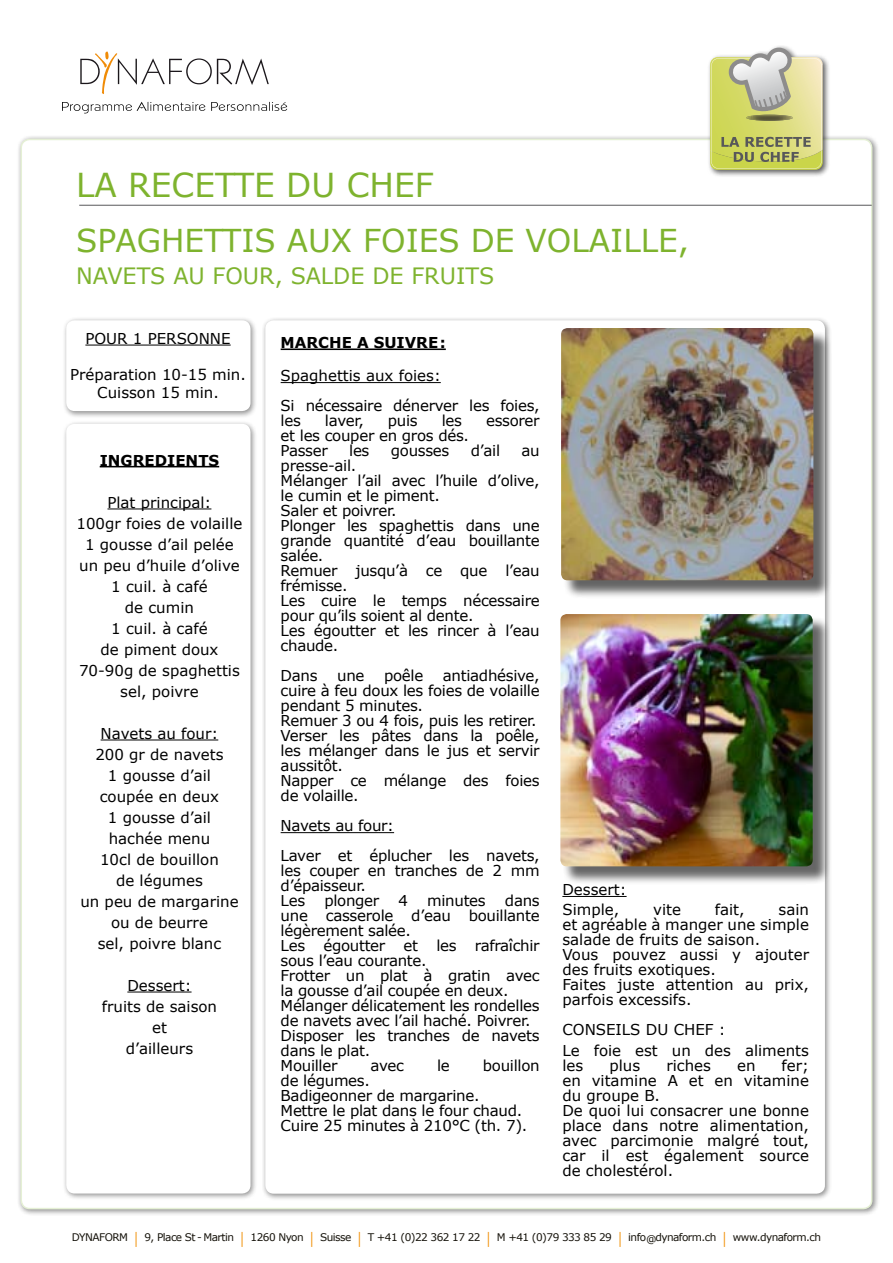
<style>
.page{position:relative;width:893px;height:1263px;background:#fff}
.page>*{position:absolute;margin:0;border:0;box-sizing:border-box;transform-origin:0 0}
.t1{font:33px "Verdana";color:#7eb32e}
.t2{font:31.5px "Verdana";color:#7eb32e}
.t3{font:22.5px "Verdana";color:#7eb32e}
.t4{font:15px/15px "Verdana";letter-spacing:-.02em;color:#000}
.t5{font:15px/21px "Verdana";color:#000;text-align:center}
.t6{font:700 15px "Verdana";color:#000}
.t7{font:10.5px "Verdana";letter-spacing:-.05em;color:#15120a}
.s1{font-size:15.75px;color:#f18e00}
</style>
<div class="page">
<svg style="left:80px;top:51px;width:189px;height:43px"></svg>
<svg style="left:62px;top:102px;width:143px;height:11px"></svg>
<svg style="left:211px;top:102px;width:76px;height:9px"></svg>
<div style="left:16px;top:135px;width:870px;height:1087px;background:#000;opacity:.45"></div>
<div style="left:21px;top:139px;width:851px;height:1069px;background:#fff;border-radius:9px"></div>
<div style="left:707px;top:45px;width:153px;height:157px;background:#000;opacity:.65"></div>
<svg style="left:710px;top:48px;width:113px;height:122px;background:#cfd08c"></svg>
<img style="left:746px;top:115px;width:47px;height:6px">
<hr style="left:79px;top:205px;width:793px;height:1px;background:#58585a">
<div style="left:62px;top:316px;width:202px;height:109px;background:#000;opacity:.45"></div>
<div style="left:66px;top:320px;width:185px;height:91px;background:#fff;border-radius:9px"></div>
<hr style="left:85px;top:345px;width:146px;height:1px;background:#000">
<div style="left:62px;top:420px;width:202px;height:786px;background:#000;opacity:.45"></div>
<div style="left:66px;top:424px;width:185px;height:769px;background:#fff;border-radius:9px"></div>
<hr style="left:100px;top:466px;width:119px;height:1px;background:#000">
<hr style="left:107px;top:508px;width:104px;height:1px;background:#000">
<hr style="left:101px;top:739px;width:117px;height:1px;background:#000">
<hr style="left:127px;top:991px;width:65px;height:1px;background:#000">
<div style="left:262px;top:317px;width:577px;height:895px;background:#000;opacity:.45"></div>
<div style="left:265px;top:320px;width:560px;height:874px;background:#fff;border-radius:9px"></div>
<hr style="left:281px;top:348px;width:165px;height:2px;background:#000">
<hr style="left:281px;top:382px;width:160px;height:1px;background:#000">
<hr style="left:281px;top:832px;width:113px;height:1px;background:#000">
<hr style="left:562px;top:896px;width:65px;height:1px;background:#000">
<div style="left:563px;top:330px;width:275px;height:275px;background:#000;opacity:.61"></div>
<img style="left:561px;top:328px;width:252px;height:252px">
<div style="left:563px;top:616px;width:274px;height:275px;background:#000;opacity:.6"></div>
<img style="left:560px;top:614px;width:253px;height:252px">
<h1 class="t1" style="left:76px;top:162px;width:359px">LA RECETTE DU CHEF</h1>
<h2 class="t2" style="left:76px;top:219px;width:106px">Spaghett</h2>
<h2 class="t2" style="left:242px;top:219px;width:327px">isaux foies de vola</h2>
<h2 class="t2" style="left:610px;top:219px;width:80px">ille,</h2>
<h3 class="t3" style="left:76px;top:260px;width:61px">navets</h3>
<h3 class="t3" style="left:173px;top:260px;width:56px">au four</h3>
<h3 class="t3" style="left:275px;top:260px;width:32px">, salde</h3>
<h3 class="t3" style="left:372px;top:260px;width:54px">de fru</h3>
<h3 class="t3" style="left:456px;top:260px;width:25px">its</h3>
<p class="t5" style="left:85px;top:328px;width:147px">POUR 1 PERSONNE</p>
<p class="t5" style="left:70px;top:365px;width:177px;line-height:18px">Préparation 10-15 min.<br>Cuisson 15 min.</p>
<p class="t6" style="left:100px;top:450px;width:121px">INGREDIENTS</p>
<p class="t5" style="left:76px;top:491px;width:167px">Plat principal:<br>100gr foies de volaille<br>1 gousse d’ail pelée un peu d’huile d’olive<br>1 cuil. à café<br>de cumin<br>1 cuil. à café<br>de piment doux<br>70-90g de spaghettis sel, poivre</p>
<p class="t5" style="left:80px;top:722px;width:160px">Navets au four:<br>200 gr de navets<br>1 gousse d’ail coupée en deux<br>1 gousse d’ail hachée menu<br>10cl de bouillon<br>de légumes<br>un peu de margarine ou de beurre<br>sel, poivre blanc</p>
<p class="t5" style="left:102px;top:974px;width:117px">Dessert:<br>fruits de saison et<br>d’ailleurs</p>
<p class="t6" style="left:281px;top:332px;width:167px">MARCHE A SUIVRE:</p>
<p class="t4" style="left:281px;top:361px;width:261px;line-height:30px">Spaghettis aux foies:<br>Si nécessaire dénerver les foies,</p>
<p class="t4" style="left:281px;top:413px;width:22px">les</p>
<p class="t4" style="left:325px;top:413px;width:40px">laver,</p>
<p class="t4" style="left:388px;top:413px;width:31px">puis</p>
<p class="t4" style="left:442px;top:413px;width:22px">les</p>
<p class="t4" style="left:486px;top:413px;width:55px">essorer</p>
<p class="t4" style="left:281px;top:428px;width:190px">et les couper en gros dés.<br>Passer</p>
<p class="t4" style="left:349px;top:443px;width:22px">les</p>
<p class="t4" style="left:391px;top:443px;width:60px">gousses</p>
<p class="t4" style="left:471px;top:443px;width:31px">d’ail</p>
<p class="t4" style="left:521px;top:443px;width:20px">au</p>
<p class="t4" style="left:281px;top:458px;width:261px">presse-ail.<br>Mélanger l’ail avec l’huile d’olive, le cumin et le piment.<br>Saler et poivrer.<br>Plonger les spaghettis dans une grande quantité d’eau bouillante salée.<br>Remuer jusqu’à ce que l’eau frémisse.<br>Les cuire le temps nécessaire pour qu’ils soient al dente.<br>Les égoutter et les rincer à l’eau chaude.</p>
<p class="t4" style="left:281px;top:668px;width:38px">Dans</p>
<p class="t4" style="left:337px;top:668px;width:29px">une</p>
<p class="t4" style="left:384px;top:668px;width:41px">poêle</p>
<p class="t4" style="left:281px;top:668px;width:261px;text-indent:162px">antiadhésive, cuire à feu doux les foies de volaille pendant 5 minutes.<br>Remuer 3 ou 4 fois, puis les retirer.<br>Verser les pâtes dans la poêle, les mélanger dans le jus et servir aussitôt.<br>Napper ce mélange des foies de volaille.</p>
<p class="t4" style="left:281px;top:811px;width:261px;line-height:30px">Navets au four:<br>Laver et éplucher les navets,</p>
<p class="t4" style="left:281px;top:863px;width:261px">les couper en tranches de 2 mm d’épaisseur.<br>Les</p>
<p class="t4" style="left:281px;top:893px;width:261px;text-indent:224px">dans une casserole d’eau bouillante légèrement salée.<br>Les égoutter et les rafraîchir sous l’eau courante.<br>Frotter un plat à gratin avec la gousse d’ail coupée en deux.<br>Mélanger délicatement les rondelles de navets avec l’ail haché. Poivrer.<br>Disposer les tranches de navets dans le plat.<br>Mouiller</p>
<p class="t4" style="left:324px;top:893px;width:56px">plonger</p>
<p class="t4" style="left:398px;top:893px;width:11px">4</p>
<p class="t4" style="left:427px;top:893px;width:60px">minutes</p>
<p class="t4" style="left:371px;top:1058px;width:35px">avec</p>
<p class="t4" style="left:437px;top:1058px;width:14px">le</p>
<p class="t4" style="left:483px;top:1058px;width:58px">bouillon</p>
<p class="t4" style="left:281px;top:1073px;width:248px">de légumes.<br>Badigeonner de margarine.<br>Mettre le plat dans le four chaud.<br>Cuire 25 minutes à 210°C (th. 7).</p>
<p class="t5" style="left:562px;top:880px;width:66px;line-height:19.5px;text-align:left">Dessert:<br>Simple,</p>
<p class="t4" style="left:653px;top:901px;width:29px">vite</p>
<p class="t4" style="left:715px;top:901px;width:31px">fait,</p>
<p class="t5" style="left:562px;top:901px;width:248px;line-height:15px;text-align:left;text-indent:216px">sain et agréable à manger une simple salade de fruits de saison.<br>Vous pouvez aussi y ajouter des fruits exotiques.<br>Faites juste attention au prix, parfois excessifs.</p>
<p class="t5" style="left:562px;top:1018px;width:248px;text-align:left">CONSEILS DU CHEF :<br>Le foie est un des aliments</p>
<p class="t4" style="left:562px;top:1057px;width:22px">les</p>
<p class="t4" style="left:609px;top:1057px;width:32px">plus</p>
<p class="t4" style="left:666px;top:1057px;width:46px">riches</p>
<p class="t4" style="left:737px;top:1057px;width:20px">en</p>
<p class="t5" style="left:562px;top:1057px;width:248px;line-height:15px;text-align:left;text-indent:219px">fer; en vitamine A et en vitamine du groupe B.<br>De quoi lui consacrer une bonne place dans notre alimentation, avec parcimonie malgré tout, car il est également source de cholestérol.</p>
<p class="t7" style="left:72px;top:1230px;width:751px">DYNAFORM <span class="s1">|</span> 9, Place St - Martin <span class="s1">|</span> 1260 Nyon <span class="s1">|</span> Suisse <span class="s1">|</span> T +41 (0)22 362 17 22 <span class="s1">|</span> M +41 (0)79 333 85 29 <span class="s1">|</span> info@dynaform.ch <span class="s1">|</span> www.dynaform.ch</p>
</div>
